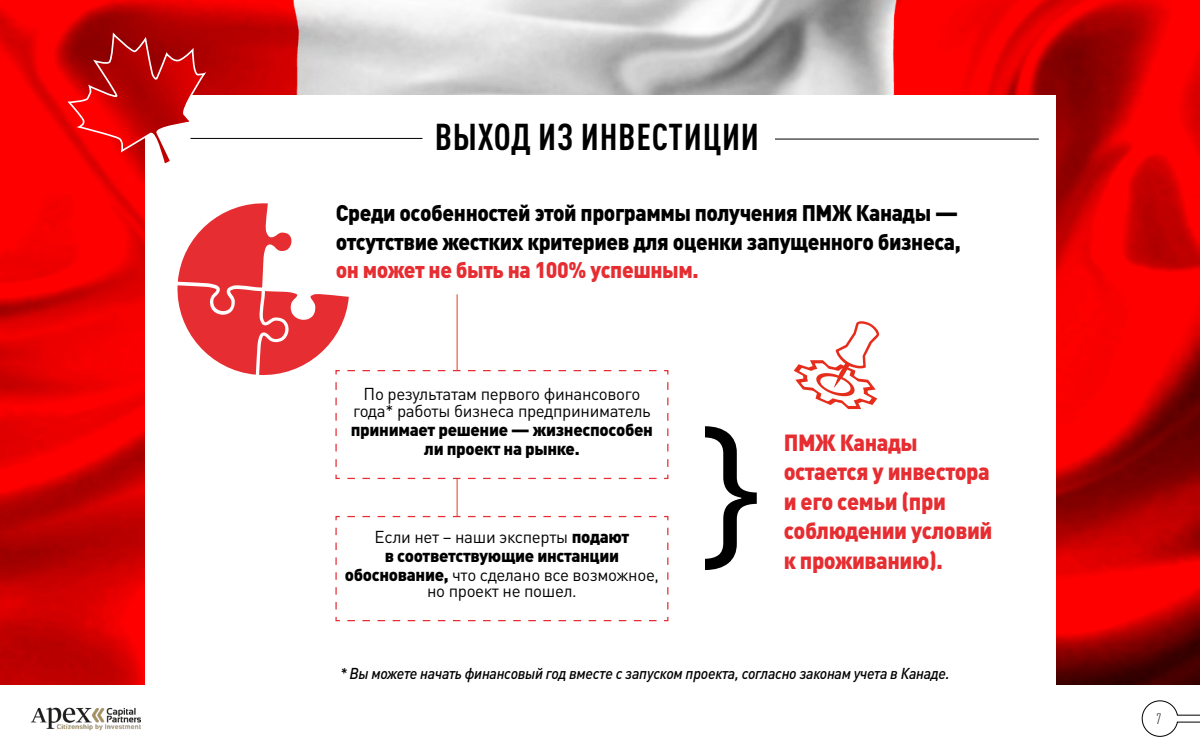
<style>
.page{position:relative;width:1200px;height:750px;background:#fff}
.page>*{position:absolute;margin:0;border:0;box-sizing:border-box;transform-origin:0 0}
.t1{font:700 condensed 36.88px "DIN Pro";letter-spacing:.02em;color:#000}
.t2{font:900 23.12px/29.6px "DIN Pro";letter-spacing:-.02em;color:#e62d31;scale:.94 1}
.t3{font:900 22.38px/28.6px "DIN Pro";letter-spacing:-.02em;color:#000;scale:.94 1}
.t4{font:900 22.38px "DIN Pro";letter-spacing:-.02em;color:#e62d31;scale:.94 1}
.t5{font:17.06px/18.8px "DIN Pro";letter-spacing:-.02em;color:#000;text-align:center}
.t6{font:900 17.06px/18.8px "DIN Pro";letter-spacing:-.02em;color:#000;text-align:center}
.t7{font:italic 500 15.62px "DIN Pro";letter-spacing:-.02em;color:#000;scale:.94 1}
.t8{font:300 condensed 14.69px "DIN Pro";color:#000}
.s1{font-weight:900}
</style>
<div class="page">
<img style="left:0;top:0;width:1200px;height:684px">
<img style="left:30px;top:707px;width:110px;height:24px">
<svg style="left:1142px;top:700px;width:58px;height:37px"></svg>
<div style="left:145px;top:95px;width:910px;height:602px;background:#fff"></div>
<svg style="left:68px;top:34px;width:138px;height:133px"></svg>
<hr style="left:775px;top:139px;width:264px;height:1px;background:#000">
<hr style="left:191px;top:138px;width:231px;height:1px;background:#000">
<svg style="left:705px;top:426px;width:52px;height:144px"></svg>
<svg style="left:793px;top:321px;width:87px;height:89px"></svg>
<hr style="left:457px;top:294px;width:1px;height:264px;background:#e73a23">
<svg style="left:177px;top:203px;width:281px;height:172px"></svg>
<svg style="left:335px;top:369px;width:334px;height:111px"></svg>
<svg style="left:335px;top:515px;width:334px;height:107px"></svg>
<h1 class="t1" style="left:435px;top:109px;width:326px">ВЫХОД ИЗ ИНВЕСТИЦИИ</h1>
<h3 class="t3" style="left:336px;top:198px;width:666px">Среди особенностей этой программы получения ПМЖ Канады — отсутствие жестких критериев для оценки запущенного бизнеса,</h3>
<h3 class="t4" style="left:336px;top:255px;width:388px">он может не быть на 100% успешным.</h3>
<p class="t5" style="left:353px;top:384px;width:299px;line-height:16.9px">По результатам первого финансового года* работы бизнеса предприниматель</p>
<p class="t6" style="left:351px;top:420px;width:304px">принимает решение — жизнеспособен ли проект на рынке.</p>
<p class="t5" style="left:345px;top:526px;width:316px">Если нет – наши эксперты <span class="s1">подают<br>в соответствующие инстанции обоснование,</span> что сделано все возможное,</p>
<p class="t5" style="left:427px;top:580px;width:151px">но проект не пошел.</p>
<h2 class="t2" style="left:784px;top:426px;width:224px">ПМЖ Канады остается у инвестора и его семьи (при соблюдении условий к проживанию).</h2>
<p class="t7" style="left:340px;top:661px;width:650px">* Вы можете начать финансовый год вместе с запуском проекта, согласно законам учета в Канаде.</p>
<p class="t8" style="left:1156px;top:708px;width:7px">7</p>
</div>
